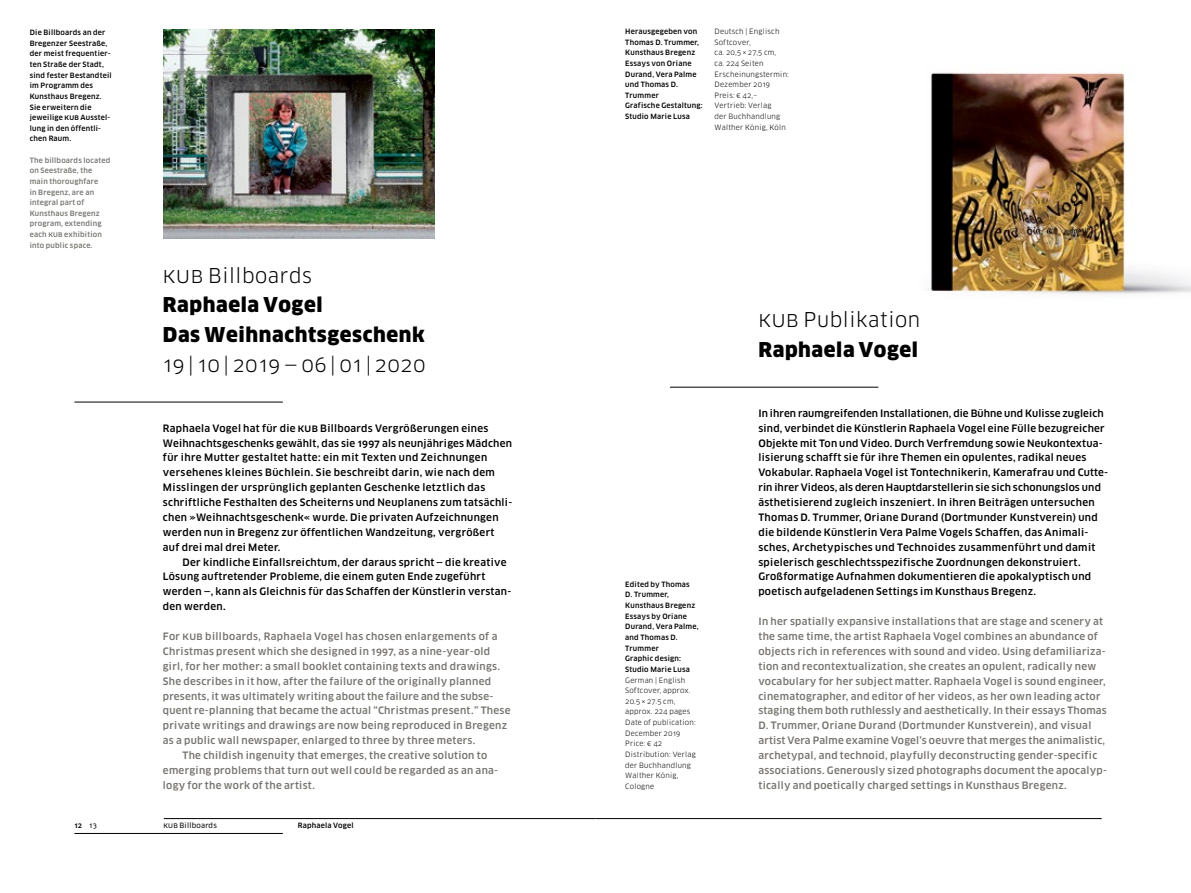
<style>
.page{position:relative;width:1191px;height:893px;background:#fff}
.page>*{position:absolute;margin:0;border:0;box-sizing:border-box;transform-origin:0 0}
.t1{font:19.95px "Clan Pro";letter-spacing:.03em;color:#000}
.t2{font:900 19.95px/29.7px "Clan Pro";letter-spacing:.03em;color:#000}
.t3{font:500 10.05px/14.9px "Clan Pro";letter-spacing:.03em;color:#000}
.t4{font:500 10.05px/14.9px "Clan Pro";letter-spacing:.03em;color:#767470}
.t5{font:500 7.2px/10.6px "Clan Pro";letter-spacing:.03em;color:#000}
.t6{font:7.2px/10.6px "Clan Pro";letter-spacing:.03em;color:#000}
.t7{font:500 7.2px/10.6px "Clan Pro";letter-spacing:.03em;color:#767470}
.t8{font:7.2px "Clan Pro News";letter-spacing:.03em;color:#000}
.s1{font-family:"Clan Pro News";font-weight:400}
</style>
<div class="page">
<img style="left:927px;top:72px;width:264px;height:223px">
<img style="left:164px;top:30px;width:271px;height:208px">
<hr style="left:670px;top:387px;width:208px;height:1px;background:#000">
<hr style="left:74px;top:402px;width:209px;height:1px;background:#000">
<hr style="left:164px;top:818px;width:431px;height:1px;background:#000">
<hr style="left:74px;top:833px;width:209px;height:1px;background:#000">
<hr style="left:595px;top:818px;width:506px;height:1px;background:#000">
<p class="t5" style="left:30px;top:27px;width:83px">Die Billboards an der<br>Bregenzer Seestraße, der meist frequentier&shy;ten Straße der Stadt, sind fester Bestandteil im Programm des<br>Kunsthaus Bregenz.<br>Sie erweitern die jeweilige KUB Ausstel&shy;lung in den öffentli&shy;chen Raum.</p>
<p class="t7" style="left:30px;top:155px;width:82px">The billboards located on Seestraße, the main thoroughfare<br>in Bregenz, are an integral part of<br>Kunsthaus Bregenz program, extending each Kub exhibition into public space.</p>
<h1 class="t1" style="left:163px;top:263px;width:151px">KUB Billboards</h1>
<h1 class="t2" style="left:163px;top:290px;width:263px">Raphaela Vogel<br>Das Weihnachtsgeschenk</h1>
<h1 class="t1" style="left:163px;top:353px;width:264px">19|10|2019—06|01|2020</h1>
<p class="t3" style="left:163px;top:421px;width:351px">Raphaela Vogel hat für die KUB Billboards Vergrößerungen eines Weihnachtsgeschenks gewählt, das sie 1997 als neunjähriges Mädchen für ihre Mutter gestaltet hatte: ein mit Texten und Zeichnungen versehenes kleines Büchlein. Sie beschreibt darin, wie nach dem Misslingen der ursprünglich geplanten Geschenke letztlich das schriftliche Festhalten des Scheiterns und Neuplanens zum tatsächli&shy;chen »Weihnachtsgeschenk« wurde. Die privaten Aufzeichnungen werden nun in Bregenz zur öffentlichen Wandzeitung, vergrößert auf drei mal drei Meter.</p>
<p class="t3" style="left:163px;top:554px;width:350px;text-indent:20px">Der kindliche Einfallsreichtum, der daraus spricht — die kreative Lösung auftretender Probleme, die einem guten Ende zugeführt werden —, kann als Gleichnis für das Schaffen der Künstlerin verstan&shy;den werden.</p>
<p class="t4" style="left:163px;top:629px;width:336px">For KUB billboards, Raphaela Vogel has chosen enlargements of a</p>
<p class="t4" style="left:163px;top:644px;width:329px">Christmas present which she designed in 1997, as a nine-year-old</p>
<p class="t4" style="left:163px;top:659px;width:338px">girl, for her mother: a small booklet containing texts and drawings.</p>
<p class="t4" style="left:163px;top:674px;width:330px">She describes in it how, after the failure of the originally planned</p>
<p class="t4" style="left:163px;top:688px;width:332px">presents, it was ultimately writing about the failure and the subse-</p>
<p class="t4" style="left:163px;top:703px;width:349px">quent re-planning that became the actual “Christmas present.” These</p>
<p class="t4" style="left:163px;top:718px;width:346px">private writings and drawings are now being reproduced in Bregenz</p>
<p class="t4" style="left:163px;top:733px;width:314px">as a public wall newspaper, enlarged to three by three meters.</p>
<p class="t4" style="left:182px;top:748px;width:306px">The childish ingenuity that emerges, the creative solution to</p>
<p class="t4" style="left:163px;top:763px;width:337px">emerging problems that turn out well could be regarded as an ana-</p>
<p class="t4" style="left:163px;top:778px;width:154px">logy for the work of the artist.</p>
<p class="t5" style="left:74px;top:820px;width:24px">12 <span class="s1">13</span></p>
<p class="t8" style="left:163px;top:821px;width:55px">KUB BILLBOARDS</p>
<p class="t5" style="left:298px;top:820px;width:57px">Raphaela Vogel</p>
<p class="t5" style="left:625px;top:26px;width:79px">Herausgegeben von<br>Thomas D. Trummer,<br>Kunsthaus Bregenz<br>Essays von Oriane<br>Durand, Vera Palme und Thomas D.<br>Trummer<br>Grafische Gestaltung:<br>Studio Marie Lusa</p>
<p class="t6" style="left:714px;top:26px;width:76px">Deutsch | Englisch<br>Softcover,<br>ca. 20,5 × 27,5 cm,<br>ca. 224 Seiten<br>Erscheinungstermin:<br>Dezember 2019<br>Preis: € 42,–<br>Vertrieb: Verlag<br>der Buchhandlung<br>Walther König, Köln</p>
<p class="t5" style="left:625px;top:579px;width:75px">Edited by Thomas<br>D. Trummer,<br>Kunsthaus Bregenz<br>Essays by Oriane<br>Durand, Vera Palme, and Thomas D.<br>Trummer<br>Graphic design:<br>Studio Marie Lusa</p>
<p class="t6" style="left:625px;top:674px;width:72px">German | English<br>Softcover, approx.<br>20.5 × 27.5 cm, approx. 224 pages<br>Date of publication:<br>December 2019<br>Price: € 42<br>Distribution: Verlag der Buchhandlung<br>Walther König,<br>Cologne</p>
<h1 class="t1" style="left:758px;top:308px;width:163px">KUB Publikation</h1>
<h1 class="t2" style="left:758px;top:335px;width:161px">Raphaela Vogel</h1>
<p class="t3" style="left:758px;top:406px;width:351px">In ihren raumgreifenden Installationen, die Bühne und Kulisse zugleich sind, verbindet die Künstlerin Raphaela Vogel eine Fülle bezugreicher Objekte mit Ton und Video. Durch Verfremdung sowie Neukontextua&shy;lisierung schafft sie für ihre Themen ein opulentes, radikal neues Vokabular. Raphaela Vogel ist Tontechnikerin, Kamerafrau und Cutte&shy;rin ihrer Videos, als deren Hauptdarstellerin sie sich schonungslos und ästhetisierend zugleich inszeniert. In ihren Beiträgen untersuchen Thomas D. Trummer, Oriane Durand (Dortmunder Kunstverein) und die bildende Künstlerin Vera Palme Vogels Schaffen, das Animali&shy;sches, Archetypisches und Technoides zusammenführt und damit spielerisch geschlechtsspezifische Zuordnungen dekonstruiert.<br>Großformatige Aufnahmen dokumentieren die apokalyptisch und poetisch aufgeladenen Settings im Kunsthaus Bregenz.</p>
<p class="t4" style="left:758px;top:614px;width:350px">In her spatially expansive installations that are stage and scenery at the same time, the artist Raphaela Vogel combines an abundance of objects rich in references with sound and video. Using defamiliariza&shy;tion and recontextualization, she creates an opulent, radically new vocabulary for her subject matter. Raphaela Vogel is sound engineer, cinematographer, and editor of her videos, as her own leading actor staging them both ruthlessly and aesthetically. In their essays Thomas D. Trummer, Oriane Durand (Dortmunder Kunstverein), and visual artist Vera Palme examine Vogel’s oeuvre that merges the animalistic, archetypal, and technoid, playfully deconstructing gender-specific associations. Generously sized photographs document the apocalyp&shy;tically and poetically charged settings in Kunsthaus Bregenz.</p>
</div>
